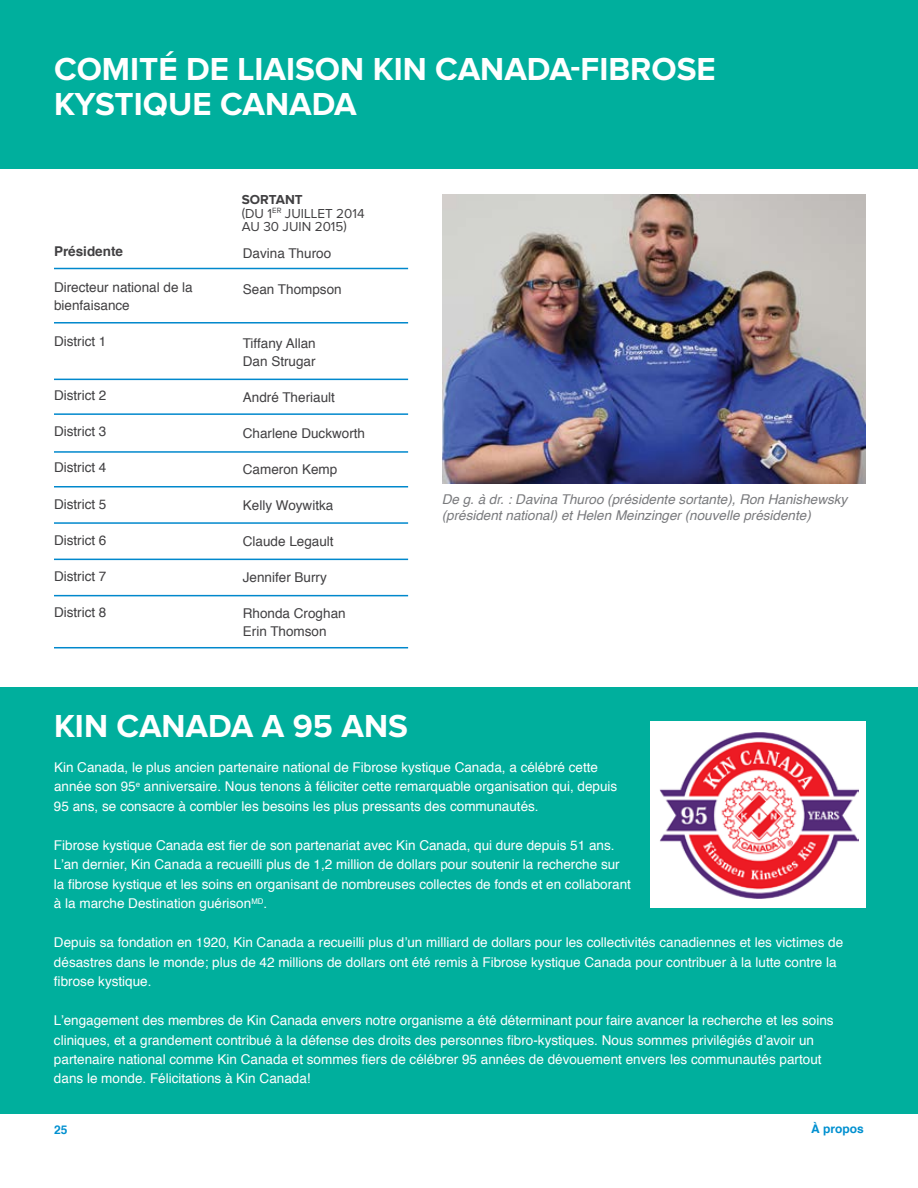
<style>
.page{position:relative;width:918px;height:1188px;background:#fff}
.page>*{position:absolute;margin:0;border:0;box-sizing:border-box;transform-origin:0 0}
.t1{font:700 33px/34.5px "Proxima Nova";color:#fff}
.t2{font:13.5px/19.5px "Helvetica";color:#fff}
.t3{font:13.5px/18px "Helvetica";color:#414042}
.t4{font:italic 13.5px/16.5px "Helvetica";color:#797a7d}
.t5{font:13.5px/13.5px "Proxima Nova";color:#414042}
.t6{font:700 13.5px "Helvetica";color:#414042}
.t7{font:700 12px "Helvetica";color:#0090d0}
.s1{font-weight:700}
</style>
<div class="page">
<div style="left:0;top:0;width:918px;height:168px;background:#00af9d"></div>
<div style="left:0;top:687px;width:918px;height:426px;background:#00af9d"></div>
<hr style="left:54px;top:268px;width:354px;height:1px;background:#08c">
<hr style="left:54px;top:322px;width:354px;height:2px;background:#08c">
<hr style="left:54px;top:379px;width:354px;height:1px;background:#08c">
<hr style="left:54px;top:413px;width:354px;height:2px;background:#08c">
<hr style="left:54px;top:451px;width:354px;height:2px;background:#08c">
<hr style="left:54px;top:486px;width:354px;height:2px;background:#08c">
<hr style="left:54px;top:522px;width:354px;height:2px;background:#08c">
<hr style="left:54px;top:559px;width:354px;height:1px;background:#08c">
<hr style="left:54px;top:595px;width:354px;height:1px;background:#08c">
<hr style="left:54px;top:647px;width:354px;height:1px;background:#08c">
<div style="left:650px;top:722px;width:216px;height:186px;background:#fff"></div>
<img style="left:659px;top:732px;width:200px;height:166px">
<img style="left:442px;top:194px;width:423px;height:289px">
<h1 class="t1" style="left:54px;top:53px;width:663px">COMITÉ DE LIAISON KIN CANADA-FIBROSE<br>KYSTIQUE CANADA</h1>
<p class="t6" style="left:54px;top:241px;width:71px">Présidente</p>
<p class="t3" style="left:54px;top:279px;width:140px">Directeur national de la bienfaisance</p>
<p class="t3" style="left:54px;top:333px;width:54px">District 1</p>
<p class="t3" style="left:54px;top:387px;width:54px">District 2</p>
<p class="t3" style="left:54px;top:423px;width:54px">District 3</p>
<p class="t3" style="left:54px;top:459px;width:54px">District 4</p>
<p class="t3" style="left:54px;top:495px;width:54px">District 5</p>
<p class="t3" style="left:54px;top:531px;width:54px">District 6</p>
<p class="t3" style="left:54px;top:567px;width:54px">District 7</p>
<p class="t3" style="left:54px;top:603px;width:54px">District 8</p>
<p class="t5" style="left:242px;top:194px;width:124px"><span class="s1">SORTANT<br></span>(DU 1<sup>ER</sup> JUILLET 2014<br>AU 30 JUIN 2015)</p>
<p class="t3" style="left:243px;top:245px;width:90px">Davina Thuroo</p>
<p class="t3" style="left:243px;top:281px;width:100px">Sean Thompson</p>
<p class="t3" style="left:243px;top:335px;width:74px">Tiffany Allan<br>Dan Strugar</p>
<p class="t3" style="left:243px;top:389px;width:94px">André Theriault</p>
<p class="t3" style="left:243px;top:425px;width:124px">Charlene Duckworth</p>
<p class="t3" style="left:243px;top:461px;width:96px">Cameron Kemp</p>
<p class="t3" style="left:243px;top:497px;width:92px">Kelly Woywitka</p>
<p class="t3" style="left:243px;top:533px;width:92px">Claude Legault</p>
<p class="t3" style="left:243px;top:569px;width:86px">Jennifer Burry</p>
<p class="t3" style="left:243px;top:605px;width:104px">Rhonda Croghan<br>Erin Thomson</p>
<h1 class="t1" style="left:54px;top:710px;width:355px">KIN CANADA A 95 ANS</h1>
<p class="t4" style="left:442px;top:491px;width:407px">De g. à dr. : Davina Thuroo (présidente sortante), Ron Hanishewsky (président national) et Helen Meinzinger (nouvelle présidente)</p>
<p class="t2" style="left:54px;top:757px;width:565px">Kin Canada, le plus ancien partenaire national de Fibrose kystique Canada, a célébré cette année son 95<sup>e</sup> anniversaire. Nous tenons à féliciter cette remarquable organisation qui, depuis<br>95 ans, se consacre à combler les besoins les plus pressants des communautés.</p>
<p class="t2" style="left:54px;top:835px;width:579px">Fibrose kystique Canada est fier de son partenariat avec Kin Canada, qui dure depuis 51 ans.<br>L’an dernier, Kin Canada a recueilli plus de 1,2 million de dollars pour soutenir la recherche sur la fibrose kystique et les soins en organisant de nombreuses collectes de fonds et en collaborant à la marche Destination guérison<sup>MD</sup>.</p>
<p class="t2" style="left:54px;top:933px;width:791px">Depuis sa fondation en 1920, Kin Canada a recueilli plus d’un milliard de dollars pour les collectivités canadiennes et les victimes de désastres dans le monde; plus de 42 millions de dollars ont été remis à Fibrose kystique Canada pour contribuer à la lutte contre la fibrose kystique.</p>
<p class="t2" style="left:54px;top:1011px;width:781px">L’engagement des membres de Kin Canada envers notre organisme a été déterminant pour faire avancer la recherche et les soins cliniques, et a grandement contribué à la défense des droits des personnes fibro-kystiques. Nous sommes privilégiés d’avoir un partenaire national comme Kin Canada et sommes fiers de célébrer 95 années de dévouement envers les communautés partout dans le monde. Félicitations à Kin Canada!</p>
<p class="t7" style="left:811px;top:1119px;width:54px">À propos</p>
<p class="t7" style="left:54px;top:1120px;width:15px">25</p>
</div>
